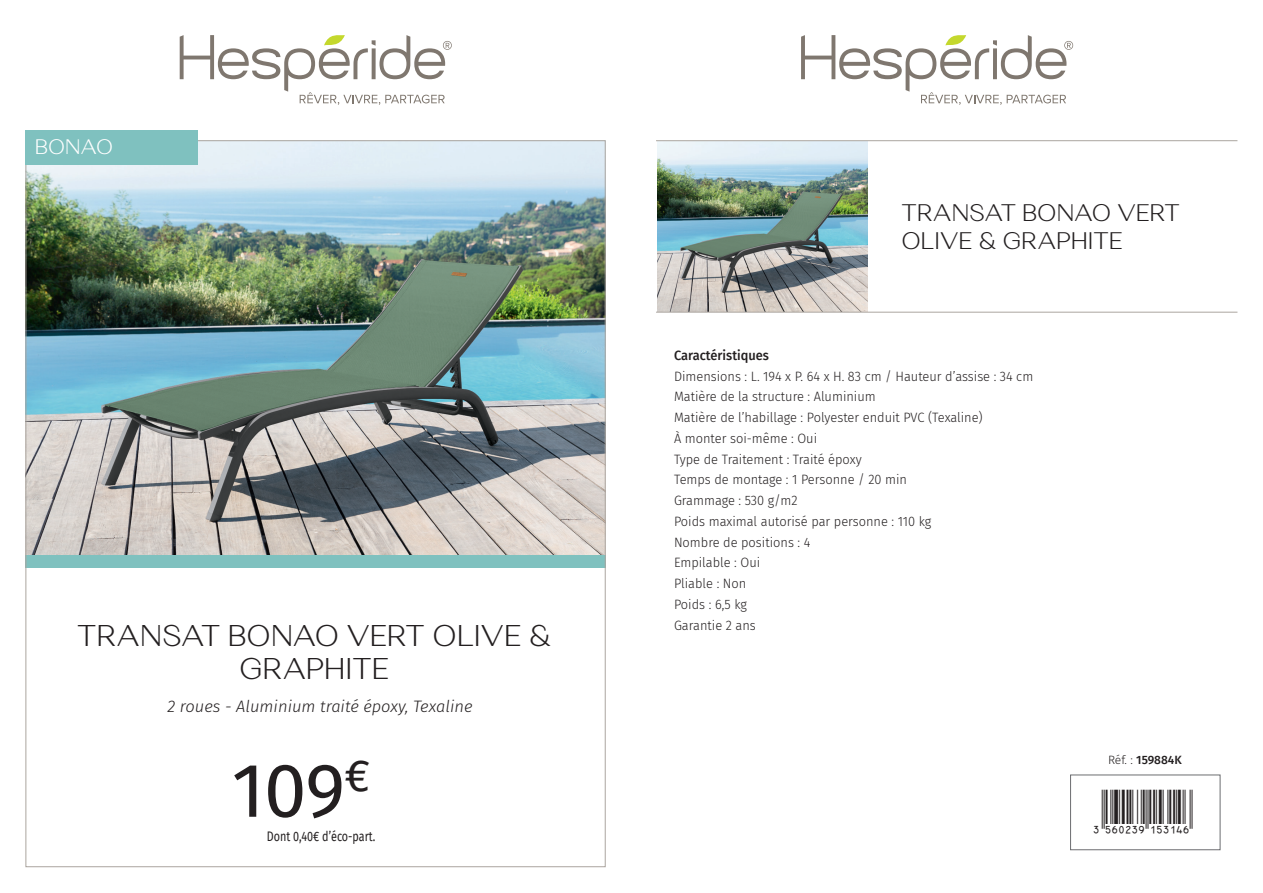
<style>
.page{position:relative;width:1263px;height:893px;background:#fff}
.page>*{position:absolute;margin:0;border:0;box-sizing:border-box;transform-origin:0 0}
.t1{font:76.5px "Fira Sans";color:#231f20}
.t2{font:300 30px/33px "Eymen Pro";letter-spacing:.01em;color:#231f20;text-align:center}
.t3{font:300 24px/28.5px "Eymen Pro";letter-spacing:.015em;color:#231f20}
.t4{font:300 21px "Eymen Pro";letter-spacing:.01em;color:#fff}
.t5{font:italic 300 16.5px "Fira Sans";color:#231f20}
.t6{font:300 13.5px "Fira Sans";color:#231f20;scale:.95 1}
.t7{font:13.5px "Fira Sans";color:#231f20;scale:.8 1}
.t8{font:500 13.5px "Fira Sans";color:#231f20;scale:.95 1}
.t9{font:500 12px "Fira Sans";color:#231f20}
.s1{font-weight:300}
</style>
<div class="page">
<img style="left:28px;top:142px;width:576px;height:413px">
<div style="left:26px;top:555px;width:580px;height:13px;background:#7fc1bf"></div>
<svg style="left:180px;top:35px;width:272px;height:70px"></svg>
<svg style="left:801px;top:35px;width:272px;height:70px"></svg>
<img style="left:657px;top:141px;width:210px;height:171px">
<div style="left:1070px;top:775px;width:150px;height:75px;border:1px solid #6c6d70"></div>
<hr style="left:656px;top:140px;width:581px;height:1px;background:#aba59f">
<hr style="left:656px;top:312px;width:581px;height:1px;background:#aba59f">
<div style="left:26px;top:130px;width:172px;height:34px;background:#7fc1bf"></div>
<p class="t4" style="left:35px;top:133px;width:79px">BONAO</p>
<p class="t2" style="left:77px;top:618px;width:476px">TRANSAT BONAO VERT OLIVE &amp;<br>GRAPHITE</p>
<p class="t5" style="left:167px;top:695px;width:306px">2 roues - Aluminium traité époxy, Texaline</p>
<p class="t1" style="left:232px;top:732px;width:140px">109<sup>€</sup></p>
<p class="t7" style="left:267px;top:826px;width:137px">Dont 0,40€ d’éco-part.</p>
<p class="t3" style="left:901px;top:197px;width:280px">TRANSAT BONAO VERT<br>OLIVE &amp; GRAPHITE</p>
<p class="t8" style="left:674px;top:344px;width:101px">Caractéristiques</p>
<p class="t6" style="left:674px;top:366px;width:380px">Dimensions : L. 194 x P. 64 x H. 83 cm / Hauteur d’assise : 34 cm</p>
<p class="t6" style="left:674px;top:387px;width:214px">Matière de la structure : Aluminium</p>
<p class="t6" style="left:674px;top:408px;width:326px">Matière de l’habillage : Polyester enduit PVC (Texaline)</p>
<p class="t6" style="left:674px;top:429px;width:152px">À monter soi-même : Oui</p>
<p class="t6" style="left:674px;top:449px;width:199px">Type de Traitement : Traité époxy</p>
<p class="t6" style="left:674px;top:470px;width:247px">Temps de montage : 1 Personne / 20 min</p>
<p class="t6" style="left:674px;top:491px;width:132px">Grammage : 530 g/m2</p>
<p class="t6" style="left:674px;top:512px;width:272px">Poids maximal autorisé par personne : 110 kg</p>
<p class="t6" style="left:674px;top:532px;width:145px">Nombre de positions : 4</p>
<p class="t6" style="left:674px;top:553px;width:92px">Empilable : Oui</p>
<p class="t6" style="left:674px;top:574px;width:78px">Pliable : Non</p>
<p class="t6" style="left:674px;top:595px;width:78px">Poids : 6,5 kg</p>
<p class="t6" style="left:674px;top:615px;width:88px">Garantie 2 ans</p>
<p class="t9" style="left:1108px;top:751px;width:75px"><span class="s1">Réf. :</span> 159884K</p>
</div>
